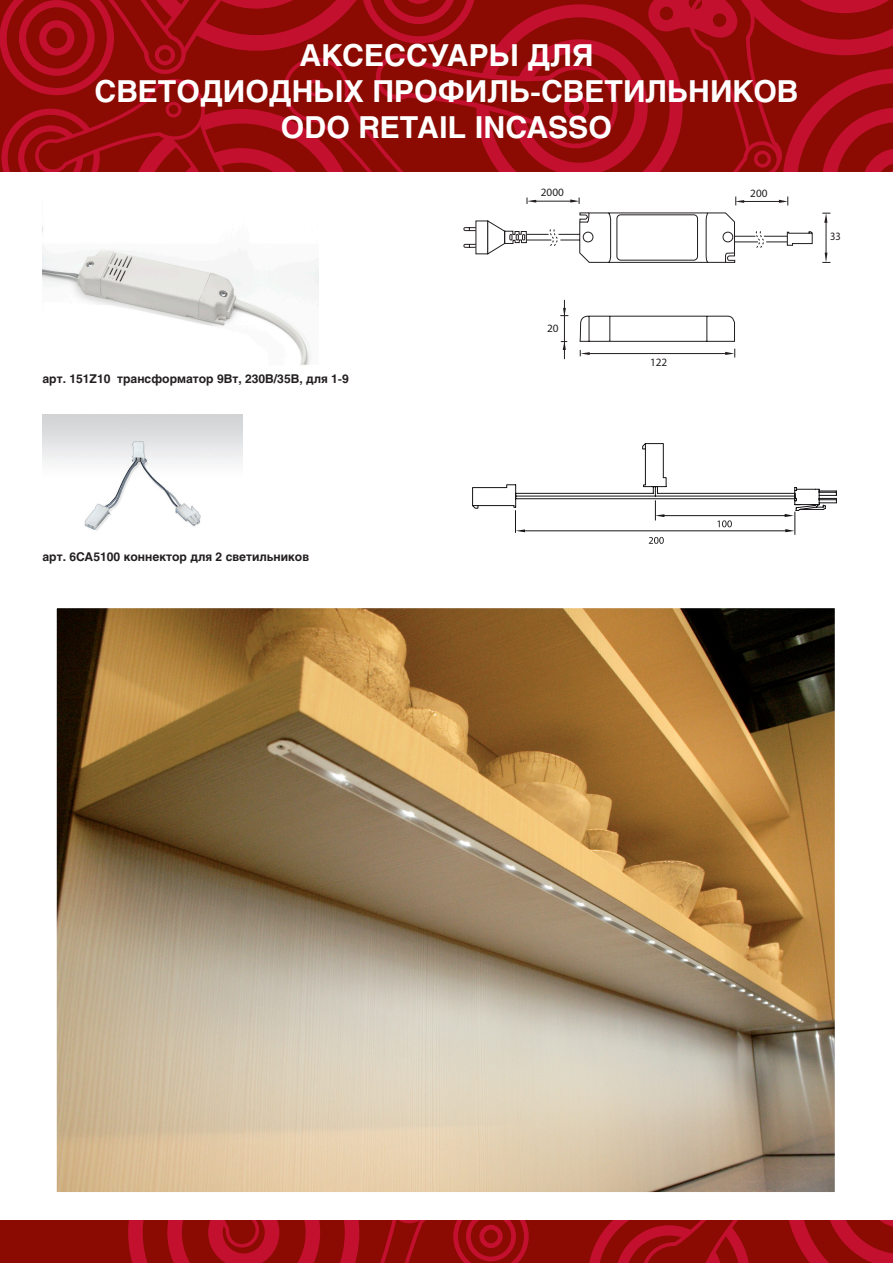
<style>
.page{position:relative;width:893px;height:1263px;background:#fff}
.page>*{position:absolute;margin:0;border:0;box-sizing:border-box;transform-origin:0 0}
.артикулы{font:700 30px "Helios";color:#fff}
.артикулы-2{font:700 12px "Helios";color:#231f20}
.t1{font:11.25px "Eurostile";color:#231f20}
.t2{font:11.25px "Eurostile";color:#231f20;scale:.93 1}
</style>
<div class="page">
<svg style="left:0;top:0;width:893px;height:171px;background:#9a0b0e"></svg>
<svg style="left:23px;top:4px;width:68px;height:68px;background:#940a09"></svg>
<div style="left:19px;top:0;width:76px;height:76px;border:7px solid #c3102f;border-radius:50%"></div>
<svg style="left:43px;top:24px;width:28px;height:28px"></svg>
<div style="left:39px;top:20px;width:35px;height:36px;border:7px solid #c3102f;border-radius:50%"></div>
<div style="left:0;top:1220px;width:893px;height:43px;background:#8b0a02"></div>
<svg style="left:453px;top:1220px;width:440px;height:43px"></svg>
<div style="left:482px;top:1227px;width:18px;height:19px;background:#8b0a02;border-radius:50%"></div>
<div style="left:479px;top:1225px;width:24px;height:23px;border:5px solid #c3102f;border-radius:50%"></div>
<svg style="left:128px;top:1220px;width:298px;height:43px"></svg>
<img style="left:58px;top:610px;width:775px;height:580px">
<img style="left:43px;top:249px;width:275px;height:116px">
<img style="left:43px;top:414px;width:199px;height:117px">
<svg style="left:472px;top:443px;width:365px;height:101px"></svg>
<hr style="left:532px;top:201px;width:40px;height:1px;background:#231f20">
<svg style="left:527px;top:198px;width:9px;height:6px"></svg>
<svg style="left:570px;top:198px;width:10px;height:6px"></svg>
<hr style="left:741px;top:201px;width:44px;height:1px;background:#231f20">
<svg style="left:779px;top:196px;width:9px;height:9px"></svg>
<hr style="left:826px;top:223px;width:1px;height:32px;background:#231f20">
<hr style="left:564px;top:300px;width:1px;height:59px;background:#231f20">
<svg style="left:822px;top:213px;width:8px;height:10px"></svg>
<svg style="left:822px;top:253px;width:8px;height:10px"></svg>
<svg style="left:464px;top:213px;width:349px;height:144px"></svg>
<svg style="left:735px;top:196px;width:9px;height:9px"></svg>
<p class="артикулы" style="left:299px;top:38px;width:44px">Аксесс</p>
<p class="артикулы" style="left:428px;top:38px;width:167px">уар ы для</p>
<p class="артикулы" style="left:94px;top:74px;width:23px">светод</p>
<p class="артикулы" style="left:223px;top:74px;width:46px">иодн</p>
<p class="артикулы" style="left:314px;top:74px;width:270px">ых Профиль-Свет</p>
<p class="артикулы" style="left:623px;top:74px;width:132px">ильников</p>
<p class="артикулы" style="left:281px;top:110px;width:332px">ODO RETAIL INCASSO</p>
<p class="t1" style="left:541px;top:186px;width:25px">2000</p>
<p class="t1" style="left:750px;top:186px;width:19px">200</p>
<p class="t2" style="left:830px;top:229px;width:13px">33</p>
<p class="артикулы-2" style="left:43px;top:371px;width:308px">арт. 151Z10 трансформатор 9Вт, 230В/35В, для 1-9</p>
<p class="t1" style="left:547px;top:321px;width:13px">20</p>
<p class="t1" style="left:650px;top:356px;width:19px">122</p>
<p class="артикулы-2" style="left:43px;top:550px;width:268px">арт. 6CA5100 коннектор для 2 светильников</p>
</div>
